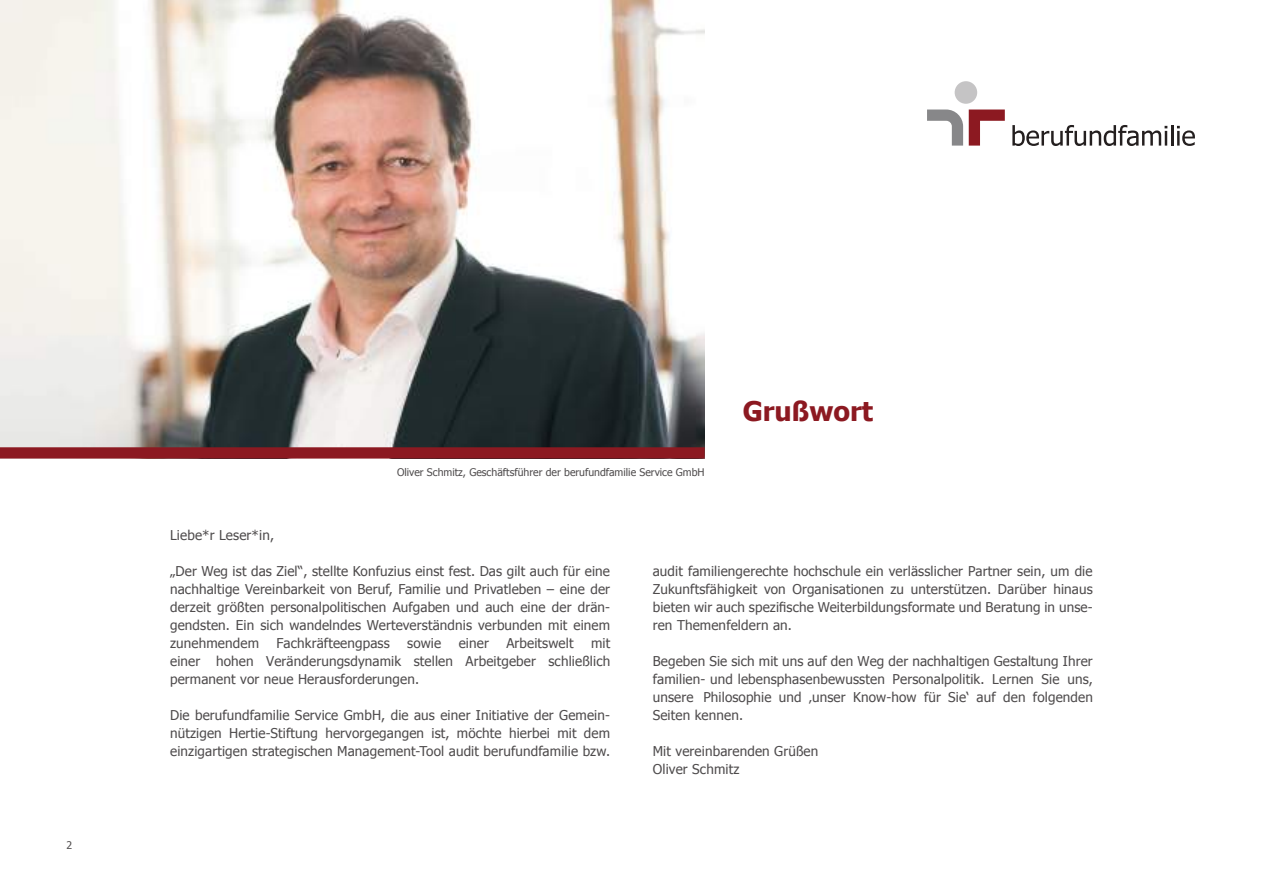
<style>
.page{position:relative;width:1263px;height:893px;background:#fff}
.page>*{position:absolute;margin:0;border:0;box-sizing:border-box;transform-origin:0 0}
.t1{font:700 27px "Tahoma";color:#8c1921}
.t2{font:13.5px/18px "Tahoma";letter-spacing:.01em;color:#4e4b4c;text-align:justify}
.t3{font:10.5px "Tahoma";color:#4e4b4c}
</style>
<div class="page">
<img style="left:0;top:0;width:704px;height:447px">
<div style="left:0;top:447px;width:705px;height:12px;background:#8c1921"></div>
<div style="left:955px;top:81px;width:22px;height:23px;background:#c5c4c5;border-radius:50%"></div>
<svg style="left:969px;top:110px;width:36px;height:36px"></svg>
<svg style="left:927px;top:110px;width:36px;height:36px"></svg>
<svg style="left:1012px;top:125px;width:155px;height:21px"></svg>
<hr style="left:1171px;top:125px;width:2px;height:21px;background:#241f1f">
<svg style="left:1177px;top:126px;width:18px;height:20px"></svg>
<p class="t3" style="left:67px;top:838px;width:7px">2</p>
<p class="t3" style="left:397px;top:466px;width:309px">Oliver Schmitz, Geschäftsführer der berufundfamilie Service GmbH</p>
<h1 class="t1" style="left:743px;top:392px;width:132px">Grußwort</h1>
<p class="t2" style="left:170px;top:525px;width:105px">Liebe*r Leser*in,</p>
<p class="t2" style="left:170px;top:561px;width:442px">„Der Weg ist das Ziel“, stellte Konfuzius einst fest. Das gilt auch für eine nachhaltige Vereinbarkeit von Beruf, Familie und Privatleben – eine der derzeit größten personalpolitischen Aufgaben und auch eine der drän&shy;gendsten. Ein sich wandelndes Werteverständnis verbunden mit einem zunehmendem</p>
<p class="t2" style="left:276px;top:633px;width:115px">Fachkräfteengpass</p>
<p class="t2" style="left:407px;top:633px;width:36px">sowie</p>
<p class="t2" style="left:459px;top:633px;width:32px">einer</p>
<p class="t2" style="left:506px;top:633px;width:69px">Arbeitswelt</p>
<p class="t2" style="left:170px;top:633px;width:442px;text-indent:421px">mit einer hohen Veränderungsdynamik stellen Arbeitgeber schließlich permanent vor neue Herausforderungen.</p>
<p class="t2" style="left:170px;top:705px;width:442px">Die berufundfamilie Service GmbH, die aus einer Initiative der Gemein&shy;nützigen Hertie-Stiftung hervorgegangen ist, möchte hierbei mit dem einzigartigen strategischen Management-Tool audit berufundfamilie bzw.</p>
<p class="t2" style="left:653px;top:561px;width:441px">audit familiengerechte hochschule ein verlässlicher Partner sein, um die Zukunftsfähigkeit von Organisationen zu unterstützen. Darüber hinaus bieten wir auch spezifische Weiterbildungsformate und Beratung in unse&shy;ren Themenfeldern an.</p>
<p class="t2" style="left:653px;top:651px;width:442px">Begeben Sie sich mit uns auf den Weg der nachhaltigen Gestaltung Ihrer familien- und lebensphasenbewussten Personalpolitik. Lernen Sie uns, unsere Philosophie und ‚unser Know-how für Sie‘ auf den folgenden Seiten kennen.</p>
<p class="t2" style="left:653px;top:741px;width:167px">Mit vereinbarenden Grüßen<br>Oliver Schmitz</p>
</div>
